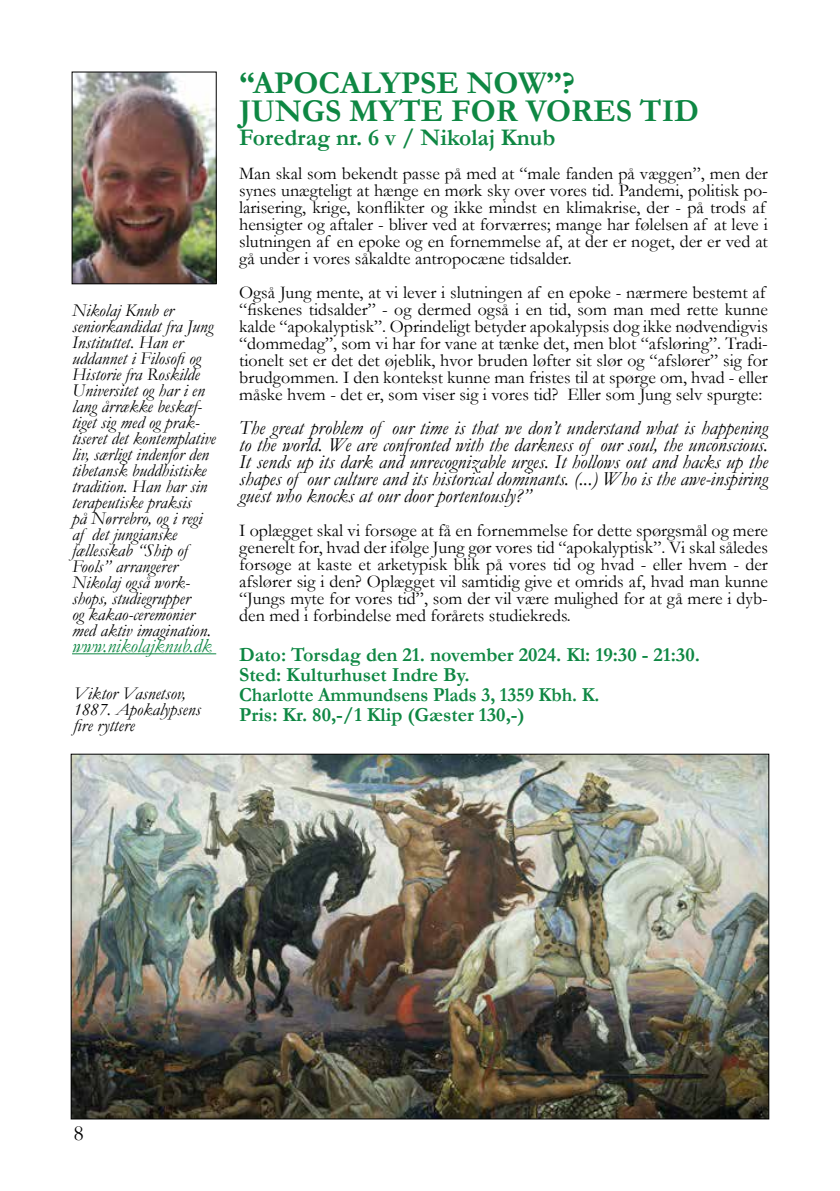
<style>
.page{position:relative;width:840px;height:1191px;background:#fff}
.page>*{position:absolute;margin:0;border:0;box-sizing:border-box;transform-origin:0 0}
.t1{font:700 32px/28px "Garamond";color:#0e8743}
.t2{font:700 24px "Garamond";color:#0e8743}
.t3{font:22px "Garamond";color:#000}
.t4{font:italic 20px/17px "Garamond";color:#000;text-align:justify}
.t5{font:700 20px/20px "Garamond";color:#0e8743}
.t6{font:italic 20px "Garamond";color:#0e8743}
.t7{font:18px/17px "Garamond";color:#000}
.t8{font:italic 18px/16px "Garamond";color:#000}
</style>
<div class="page">
<hr style="left:72px;top:653px;width:144px;height:1px;background:#0e8743">
<img style="left:74px;top:74px;width:140px;height:208px">
<div style="left:72px;top:72px;width:144px;height:212px;border:1px solid #000"></div>
<img style="left:73px;top:756px;width:693px;height:361px">
<p class="t8" style="left:72px;top:302px;width:145px">Nikolaj Knub er seniorkandidat fra Jung<br>Instituttet. Han er uddannet i Filosofi og<br>Historie fra Roskilde<br>Universitet og har i en lang årrække beskæf&shy;tiget sig med og prak&shy;tiseret det kontemplative liv, særligt indenfor den tibetansk buddhistiske tradition. Han har sin terapeutiske praksis<br>på Nørrebro, og i regi af det jungianske fællesskab “Ship of<br>Fools” arrangerer<br>Nikolaj også work&shy;shops, studiegrupper<br>og kakao-ceremonier med aktiv imagination.</p>
<p class="t6" style="left:72px;top:632px;width:141px">www.nikolajknub.dk</p>
<p class="t8" style="left:73px;top:685px;width:129px">Viktor Vasnetsov,<br>1887. Apokalypsens fire ryttere</p>
<h1 class="t1" style="left:239px;top:69px;width:461px">“APOCALYPSE NOW”?<br>JUNGS MYTE FOR VORES TID</h1>
<h2 class="t2" style="left:239px;top:121px;width:318px">Foredrag nr. 6 v / Nikolaj Knub</h2>
<p class="t7" style="left:239px;top:164px;width:530px">Man skal som bekendt passe på med at “male fanden på væggen”, men der synes unægteligt at hænge en mørk sky over vores tid. Pandemi, politisk po&shy;larisering, krige, konflikter og ikke mindst en klimakrise, der - på trods af hensigter og aftaler - bliver ved at forværres; mange har følelsen af at leve i slutningen af en epoke og en fornemmelse af, at der er noget, der er ved at gå under i vores såkaldte antropocæne tidsalder.</p>
<p class="t7" style="left:239px;top:283px;width:530px">Også Jung mente, at vi lever i slutningen af en epoke - nærmere bestemt af “fiskenes tidsalder” - og dermed også i en tid, som man med rette kunne kalde “apokalyptisk”. Oprindeligt betyder apokalypsis dog ikke nødvendigvis “dommedag”, som vi har for vane at tænke det, men blot “afsløring”. Tradi&shy;tionelt set er det det øjeblik, hvor bruden løfter sit slør og “afslører” sig for brudgommen. I den kontekst kunne man fristes til at spørge om, hvad - eller måske hvem - det er, som viser sig i vores tid? Eller som Jung selv spurgte:</p>
<p class="t4" style="left:239px;top:419px;width:530px">The great problem of our time is that we don’t understand what is happening to the world. We are confronted with the darkness of our soul, the unconscious.<br>It sends up its dark and unrecognizable urges. It hollows out and hacks up the shapes of our culture and its historical dominants. (...) Who is the awe-inspiring guest who knocks at our door portentously?”</p>
<p class="t7" style="left:239px;top:521px;width:530px;text-align:justify">I oplægget skal vi forsøge at få en fornemmelse for dette spørgsmål og mere generelt for, hvad der ifølge Jung gør vores tid “apokalyptisk”. Vi skal således forsøge at kaste et arketypisk blik på vores tid og hvad - eller hvem - der afslører sig i den? Oplægget vil samtidig give et omrids af, hvad man kunne “Jungs myte for vores tid”, som der vil være mulighed for at gå mere i dyb&shy;den med i forbindelse med forårets studiekreds.</p>
<p class="t5" style="left:239px;top:645px;width:462px">Dato: Torsdag den 21. november 2024. Kl: 19:30 - 21:30.<br>Sted: Kulturhuset Indre By.<br>Charlotte Ammundsens Plads 3, 1359 Kbh. K.<br>Pris: Kr. 80,-/1 Klip (Gæster 130,-)</p>
<p class="t3" style="left:73px;top:1118px;width:12px">8</p>
</div>
